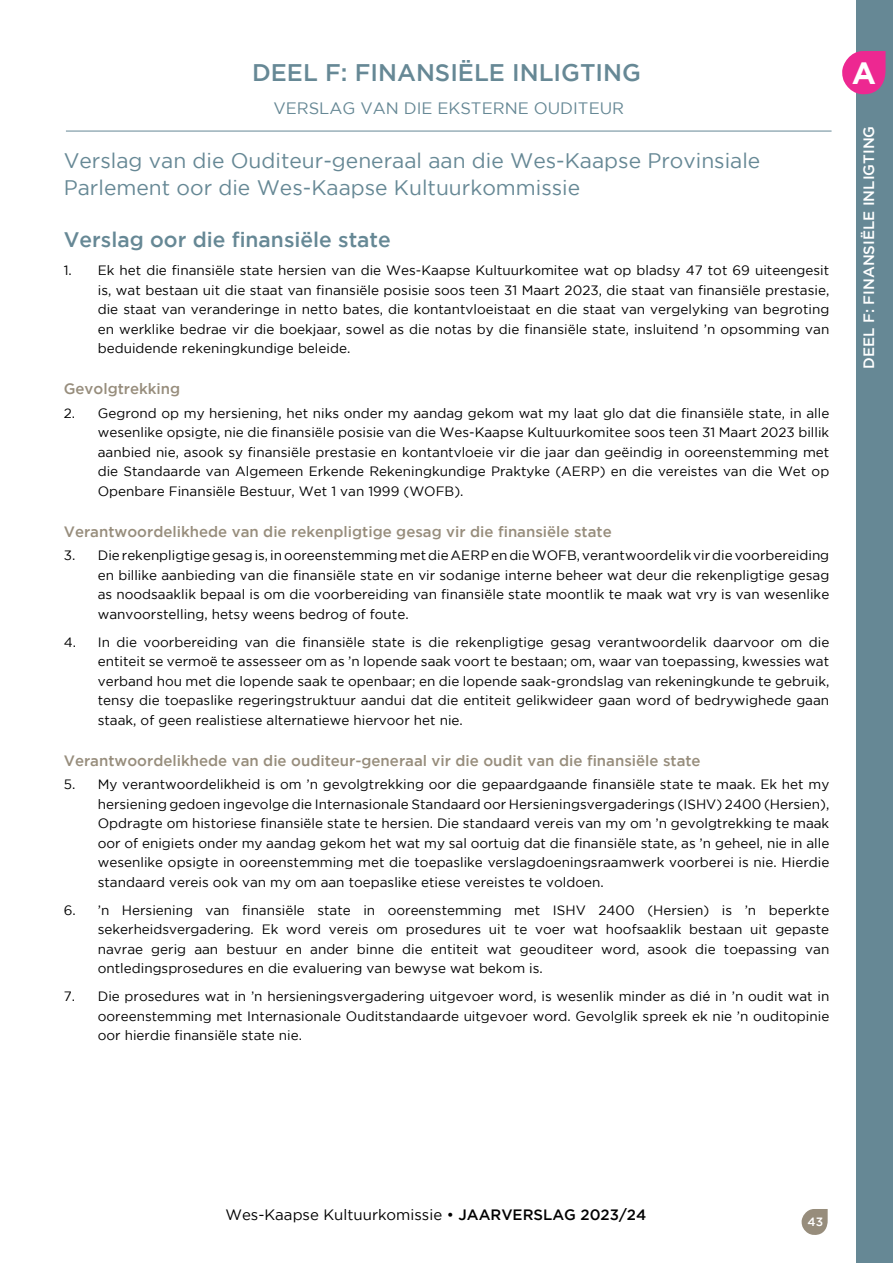
<style>
.page{position:relative;width:893px;height:1263px;background:#fff}
.page>*{position:absolute;margin:0;border:0;box-sizing:border-box;transform-origin:0 0}
.t1{font:700 30.75px "Gotham";color:#fff}
.t2{font:500 24px "Gotham";color:#668895}
.t3{font:21px/27px "Gotham";color:#668895}
.t4{font:500 21px "Gotham";color:#668895}
.t5{font:16.5px "Gotham";color:#668895}
.t6{font:500 15px "Gotham";color:#978d7c}
.t7{font:15px "Gotham";color:#000}
.t8{font:500 15px "Gotham";color:#fff}
.t9{font:13.5px/19.5px "Gotham";color:#000;text-align:justify}
.t10{font:500 12px "Gotham";color:#fff}
.s1{font-weight:500}
</style>
<div class="page">
<svg style="left:802px;top:1209px;width:26px;height:26px"></svg>
<div style="left:856px;top:0;width:37px;height:1263px;background:#668895"></div>
<svg style="left:842px;top:51px;width:44px;height:44px"></svg>
<hr style="left:66px;top:131px;width:765px;height:1px;background:#668895">
<h2 class="t2" style="left:252px;top:59px;width:390px">DEEL F: FINANSIËLE INLIGTING</h2>
<p class="t5" style="left:273px;top:99px;width:352px">VERSLAG VAN DIE EKSTERNE OUDITEUR</p>
<h3 class="t3" style="left:64px;top:147px;width:698px">Verslag van die Ouditeur-generaal aan die Wes-Kaapse Provinsiale<br>Parlement oor die Wes-Kaapse Kultuurkommissie</h3>
<h3 class="t4" style="left:64px;top:228px;width:329px">Verslag oor die finansiële state</h3>
<p class="t9" style="left:98px;top:260px;width:733px;text-indent:-34px">1. Ek het die finansiële state hersien van die Wes-Kaapse Kultuurkomitee wat op bladsy 47 tot 69 uiteengesit is, wat bestaan uit die staat van finansiële posisie soos teen 31 Maart 2023, die staat van finansiële prestasie, die staat van veranderinge in netto bates, die kontantvloeistaat en die staat van vergelyking van begroting en werklike bedrae vir die boekjaar, sowel as die notas by die finansiële state, insluitend ’n opsomming van beduidende rekeningkundige beleide.</p>
<p class="t6" style="left:64px;top:380px;width:118px">Gevolgtrekking</p>
<p class="t9" style="left:98px;top:403px;width:733px;text-indent:-34px">2. Gegrond op my hersiening, het niks onder my aandag gekom wat my laat glo dat die finansiële state, in alle wesenlike opsigte, nie die finansiële posisie van die Wes-Kaapse Kultuurkomitee soos teen 31 Maart 2023 billik aanbied nie, asook sy finansiële prestasie en kontantvloeie vir die jaar dan geëindig in ooreenstemming met die Standaarde van Algemeen Erkende Rekeningkundige Praktyke (AERP) en die vereistes van die Wet op Openbare Finansiële Bestuur, Wet 1 van 1999 (WOFB).</p>
<p class="t6" style="left:64px;top:523px;width:549px">Verantwoordelikhede van die rekenpligtige gesag vir die finansiële state</p>
<p class="t9" style="left:98px;top:545px;width:733px;text-indent:-34px">3. Die rekenpligtige gesag is, in ooreenstemming met die AERP en die WOFB, verantwoordelik vir die voorbereiding en billike aanbieding van die finansiële state en vir sodanige interne beheer wat deur die rekenpligtige gesag as noodsaaklik bepaal is om die voorbereiding van finansiële state moontlik te maak wat vry is van wesenlike wanvoorstelling, hetsy weens bedrog of foute.</p>
<p class="t9" style="left:98px;top:632px;width:733px;text-indent:-34px">4. In die voorbereiding van die finansiële state is die rekenpligtige gesag verantwoordelik daarvoor om die entiteit se vermoë te assesseer om as ’n lopende saak voort te bestaan; om, waar van toepassing, kwessies wat verband hou met die lopende saak te openbaar; en die lopende saak-grondslag van rekeningkunde te gebruik, tensy die toepaslike regeringstruktuur aandui dat die entiteit gelikwideer gaan word of bedrywighede gaan staak, of geen realistiese alternatiewe hiervoor het nie.</p>
<p class="t6" style="left:64px;top:752px;width:638px">Verantwoordelikhede van die ouditeur-generaal vir die oudit van die finansiële state</p>
<p class="t9" style="left:98px;top:774px;width:733px;text-indent:-34px">5. My verantwoordelikheid is om ’n gevolgtrekking oor die gepaardgaande finansiële state te maak. Ek het my hersiening gedoen ingevolge die Internasionale Standaard oor Hersieningsvergaderings (ISHV) 2400 (Hersien), Opdragte om historiese finansiële state te hersien. Die standaard vereis van my om ’n gevolgtrekking te maak oor of enigiets onder my aandag gekom het wat my sal oortuig dat die finansiële state, as ’n geheel, nie in alle wesenlike opsigte in ooreenstemming met die toepaslike verslagdoeningsraamwerk voorberei is nie. Hierdie standaard vereis ook van my om aan toepaslike etiese vereistes te voldoen.</p>
<p class="t9" style="left:98px;top:900px;width:733px;text-indent:-34px">6. ’n Hersiening van finansiële state in ooreenstemming met ISHV 2400 (Hersien) is ’n beperkte sekerheidsvergadering. Ek word vereis om prosedures uit te voer wat hoofsaaklik bestaan uit gepaste navrae gerig aan bestuur en ander binne die entiteit wat geouditeer word, asook die toepassing van ontledingsprosedures en die evaluering van bewyse wat bekom is.</p>
<p class="t9" style="left:98px;top:986px;width:733px;text-indent:-34px">7. Die prosedures wat in ’n hersieningsvergadering uitgevoer word, is wesenlik minder as dié in ’n oudit wat in ooreenstemming met Internasionale Ouditstandaarde uitgevoer word. Gevolglik spreek ek nie ’n ouditopinie oor hierdie finansiële state nie.</p>
<h1 class="t1" style="left:852px;top:53px;width:26px">A</h1>
<p class="t8" style="left:860px;top:369px;width:245px;rotate:-90deg">DEEL F: FINANSIËLE INLIGTING</p>
<p class="t7" style="left:225px;top:1206px;width:422px">Wes-Kaapse Kultuurkomissie • <span class="s1">JAARVERSLAG 2023/24</span></p>
<p class="t10" style="left:807px;top:1215px;width:17px">43</p>
</div>
